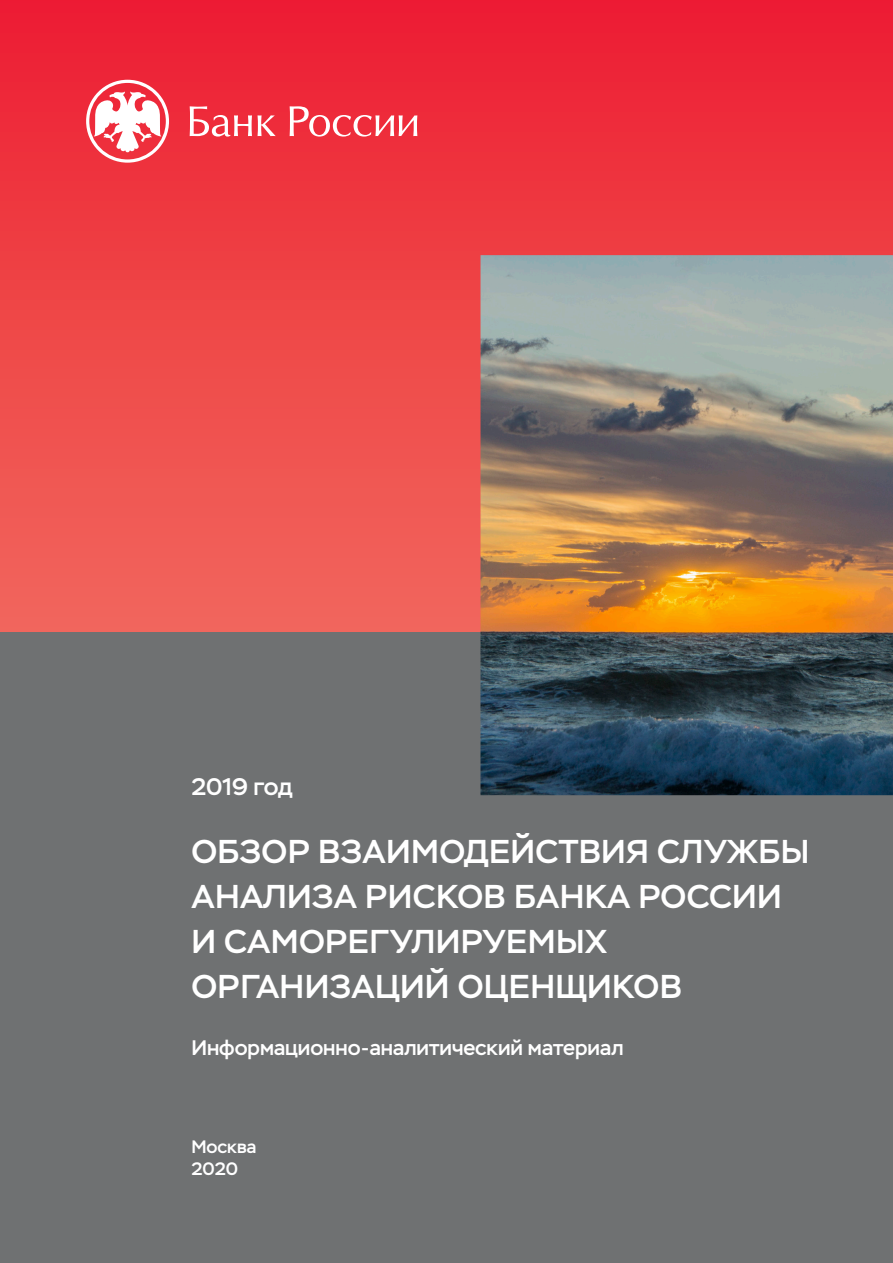
<style>
.page{position:relative;width:893px;height:1263px;background:#fff}
.page>*{position:absolute;margin:0;border:0;box-sizing:border-box;transform-origin:0 0}
.Текст{font:500 33px/45px "Stem";letter-spacing:.01em;color:#fff}
.Текст-2{font:500 24px "Stem";color:#fff}
.Текст-3{font:500 21px "Stem";color:#fff}
.Текст-4{font:500 18px "Stem";color:#fff}
</style>
<div class="page">
<div style="left:0;top:631px;width:893px;height:632px;background:#6f7172"></div>
<div style="left:0;top:0;width:893px;height:631px;background:linear-gradient(to bottom,#ed1e32,#f1695d)"></div>
<svg style="left:86px;top:80px;width:83px;height:83px"></svg>
<svg style="left:190px;top:106px;width:62px;height:31px"></svg>
<svg style="left:258px;top:115px;width:18px;height:21px"></svg>
<svg style="left:290px;top:106px;width:127px;height:31px"></svg>
<img style="left:480px;top:255px;width:413px;height:540px">
<p class="Текст-2" style="left:191px;top:772px;width:103px">2019 год</p>
<p class="Текст" style="left:192px;top:830px;width:619px">ОБЗОР ВЗАИМОДЕЙСТВИЯ СЛУЖБЫ<br>АНАЛИЗА РИСКОВ БАНКА РОССИИ<br>И САМОРЕГУЛИРУЕМЫХ<br>ОРГАНИЗАЦИЙ ОЦЕНЩИКОВ</p>
<p class="Текст-3" style="left:191px;top:1035px;width:434px">Информационно-аналитический материал</p>
<p class="Текст-4" style="left:191px;top:1136px;width:67px">Москва</p>
<p class="Текст-4" style="left:191px;top:1157px;width:48px">2020</p>
</div>
